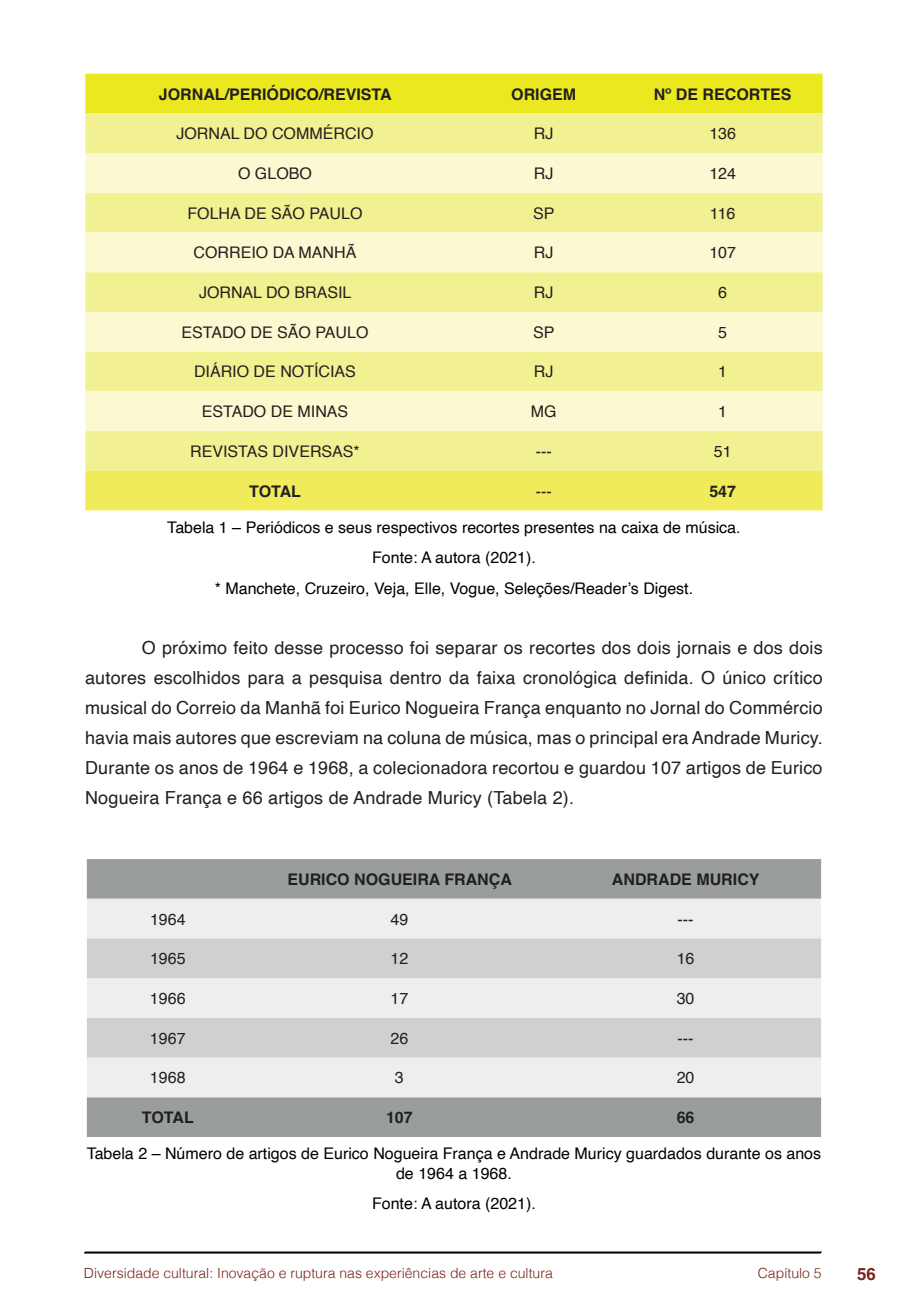
<style>
.page{position:relative;width:908px;height:1304px;background:#fff}
.page>*{position:absolute;margin:0;border:0;box-sizing:border-box;transform-origin:0 0}
.t1{font:18px/30px "Helvetica";letter-spacing:.01em;color:#231f20;text-align:justify}
.t2{font:700 16.8px "Helvetica";color:#752317}
.t3{font:16px/30.6px "Helvetica";color:#000;text-align:center}
.t4{font:16px "Helvetica";color:#231f20}
.t5{font:700 16px "Helvetica";color:#231f20}
.t6{font:300 14px "Helvetica";color:#752317}
</style>
<div class="page">
<svg style="left:84px;top:1251px;width:737px;height:3px;background:#515151"></svg>
<div style="left:85px;top:74px;width:737px;height:39px;background:#ece820"></div>
<div style="left:85px;top:113px;width:737px;height:358px;background:#f2f191"></div>
<svg style="left:85px;top:153px;width:737px;height:278px;background:#f6f5b6"></svg>
<div style="left:85px;top:471px;width:737px;height:39px;background:#efeb5a"></div>
<div style="left:87px;top:859px;width:733px;height:278px;background:#9a9d9e"></div>
<div style="left:87px;top:899px;width:733px;height:198px;background:#edeeed"></div>
<svg style="left:87px;top:938px;width:733px;height:120px;background:#d9dad9"></svg>
<p class="t5" style="left:159px;top:84px;width:234px">JORNAL/PERIÓDICO/REVISTA</p>
<p class="t5" style="left:511px;top:84px;width:66px">ORIGEM</p>
<p class="t5" style="left:653px;top:84px;width:139px">Nº DE RECORTES</p>
<p class="t4" style="left:176px;top:121px;width:198px">JORNAL DO COMMÉRCIO</p>
<p class="t4" style="left:533px;top:121px;width:21px">RJ</p>
<p class="t4" style="left:709px;top:121px;width:28px">136</p>
<p class="t4" style="left:238px;top:161px;width:75px">O GLOBO</p>
<p class="t4" style="left:533px;top:161px;width:21px">RJ</p>
<p class="t4" style="left:709px;top:161px;width:28px">124</p>
<p class="t4" style="left:187px;top:201px;width:176px">FOLHA DE SÃO PAULO</p>
<p class="t4" style="left:533px;top:201px;width:23px">SP</p>
<p class="t4" style="left:709px;top:201px;width:27px">116</p>
<p class="t4" style="left:193px;top:240px;width:164px">CORREIO DA MANHÃ</p>
<p class="t4" style="left:533px;top:240px;width:21px">RJ</p>
<p class="t4" style="left:709px;top:240px;width:28px">107</p>
<p class="t4" style="left:199px;top:280px;width:154px">JORNAL DO BRASIL</p>
<p class="t4" style="left:533px;top:280px;width:21px">RJ</p>
<p class="t4" style="left:718px;top:280px;width:10px">6</p>
<p class="t4" style="left:181px;top:320px;width:189px">ESTADO DE SÃO PAULO</p>
<p class="t4" style="left:533px;top:320px;width:23px">SP</p>
<p class="t4" style="left:718px;top:320px;width:10px">5</p>
<p class="t4" style="left:194px;top:359px;width:163px">DIÁRIO DE NOTÍCIAS</p>
<p class="t4" style="left:533px;top:359px;width:21px">RJ</p>
<p class="t4" style="left:718px;top:359px;width:10px">1</p>
<p class="t4" style="left:202px;top:399px;width:148px">ESTADO DE MINAS</p>
<p class="t4" style="left:530px;top:399px;width:27px">MG</p>
<p class="t4" style="left:718px;top:399px;width:10px">1</p>
<p class="t4" style="left:190px;top:439px;width:171px">REVISTAS DIVERSAS*</p>
<p class="t4" style="left:535px;top:439px;width:17px">---</p>
<p class="t4" style="left:713px;top:439px;width:19px">51</p>
<p class="t5" style="left:249px;top:481px;width:53px">TOTAL</p>
<p class="t4" style="left:535px;top:479px;width:17px">---</p>
<p class="t5" style="left:709px;top:481px;width:28px">547</p>
<p class="t3" style="left:167px;top:512px;width:574px">Tabela 1 – Periódicos e seus respectivos recortes presentes na caixa de música.<br>Fonte: A autora (2021).<br>* Manchete, Cruzeiro, Veja, Elle, Vogue, Seleções/Reader’s Digest.</p>
<p class="t1" style="left:85px;top:633px;width:738px;text-indent:57px">O próximo feito desse processo foi separar os recortes dos dois jornais e dos dois autores escolhidos para a pesquisa dentro da faixa cronológica definida. O único crítico musical do Correio da Manhã foi Eurico Nogueira França enquanto no Jornal do Commércio havia mais autores que escreviam na coluna de música, mas o principal era Andrade Muricy.<br>Durante os anos de 1964 e 1968, a colecionadora recortou e guardou 107 artigos de Eurico Nogueira França e 66 artigos de Andrade Muricy (Tabela 2).</p>
<p class="t5" style="left:287px;top:869px;width:226px">EURICO NOGUEIRA FRANÇA</p>
<p class="t5" style="left:611px;top:869px;width:149px">ANDRADE MURICY</p>
<p class="t4" style="left:150px;top:907px;width:37px">1964</p>
<p class="t4" style="left:390px;top:907px;width:19px">49</p>
<p class="t4" style="left:677px;top:907px;width:17px">---</p>
<p class="t4" style="left:150px;top:946px;width:37px">1965</p>
<p class="t4" style="left:390px;top:946px;width:19px">12</p>
<p class="t4" style="left:676px;top:946px;width:19px">16</p>
<p class="t4" style="left:150px;top:986px;width:37px">1966</p>
<p class="t4" style="left:390px;top:986px;width:19px">17</p>
<p class="t4" style="left:676px;top:986px;width:19px">30</p>
<p class="t4" style="left:150px;top:1026px;width:37px">1967</p>
<p class="t4" style="left:390px;top:1026px;width:19px">26</p>
<p class="t4" style="left:677px;top:1026px;width:17px">---</p>
<p class="t4" style="left:150px;top:1065px;width:37px">1968</p>
<p class="t4" style="left:395px;top:1065px;width:10px">3</p>
<p class="t4" style="left:676px;top:1065px;width:19px">20</p>
<p class="t5" style="left:142px;top:1108px;width:53px">TOTAL</p>
<p class="t5" style="left:386px;top:1108px;width:28px">107</p>
<p class="t5" style="left:676px;top:1108px;width:19px">66</p>
<p class="t3" style="left:87px;top:1145px;width:735px;line-height:19.2px">Tabela 2 – Número de artigos de Eurico Nogueira França e Andrade Muricy guardados durante os anos de 1964 a 1968.</p>
<p class="t3" style="left:372px;top:1189px;width:165px">Fonte: A autora (2021).</p>
<p class="t6" style="left:84px;top:1261px;width:470px">Diversidade cultural: Inovação e ruptura nas experiências de arte e cultura</p>
<p class="t6" style="left:757px;top:1261px;width:65px">Capítulo 5</p>
<p class="t2" style="left:856px;top:1264px;width:20px">56</p>
</div>
